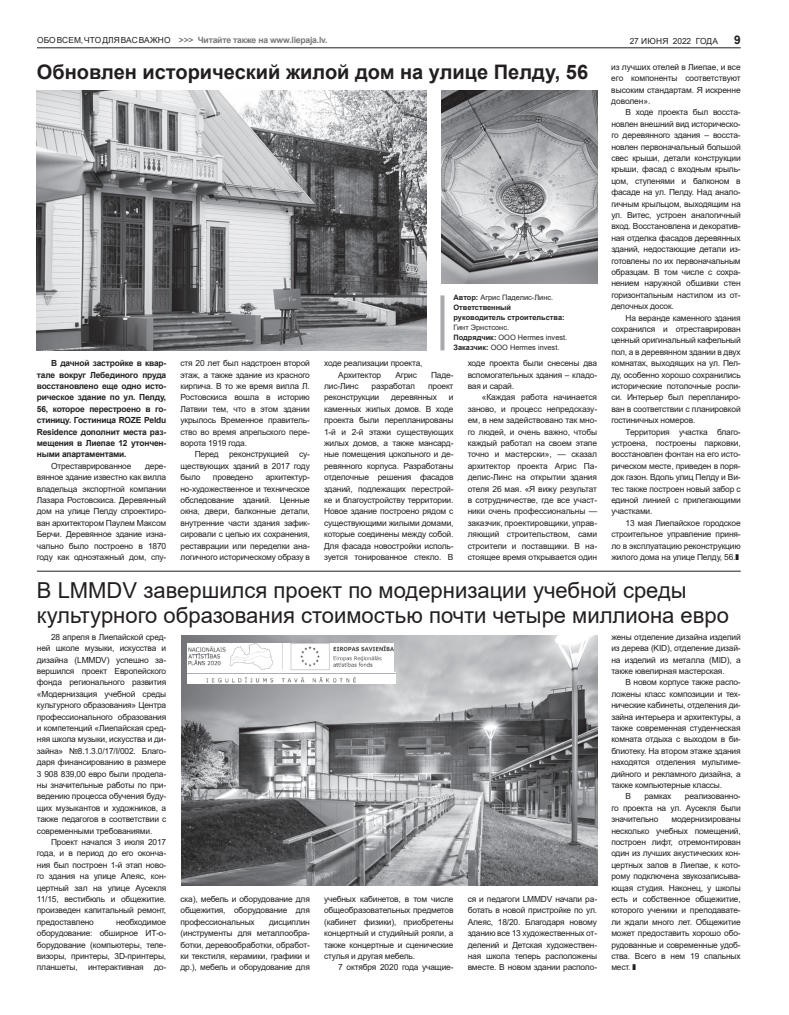
<style>
.page{position:relative;width:789px;height:1015px;background:#fff}
.page>*{position:absolute;margin:0;border:0;box-sizing:border-box;transform-origin:0 0}
.t1{font:22px/25px "Arial";color:#231f20}
.t2{font:700 20px "Arial";color:#231f20}
.t3{font:700 11.9px "Arial";color:#231f20}
.t4{font:700 8.6px "Arial";letter-spacing:-.025em;color:#76787b}
.t5{font:8.4px/11.4px "Arial";letter-spacing:-.02em;color:#231f20;text-align:justify}
.t6{font:700 8.4px/11.4px "Arial";letter-spacing:-.02em;color:#231f20;text-align:justify}
.t7{font:7.4px/10px "Arial";color:#231f20}
.t8{font:700 7.4px/10px "Arial";color:#231f20}
.s1{font-weight:400;font-size:8.4px;color:#231f20}
.s2{font-weight:400}
.s3{font-weight:700}
.s4{font-family:"Zapf Ding"}
</style>
<div class="page">
<hr style="left:37px;top:48px;width:703px;height:1px;background:#231f20">
<img style="left:181px;top:635px;width:415px;height:250px">
<img style="left:187px;top:644px;width:206px;height:28px">
<img style="left:187px;top:672px;width:208px;height:11px">
<img style="left:37px;top:90px;width:389px;height:260px">
<img style="left:441px;top:90px;width:155px;height:193px">
<svg style="left:440px;top:295px;width:4px;height:55px"></svg>
<hr style="left:37px;top:571px;width:703px;height:1px;background:#231f20">
<p class="t4" style="left:37px;top:34px;width:292px"><span class="s1">ОБО ВСЕМ, ЧТО ДЛЯ ВАС ВАЖНО</span> &gt;&gt;&gt; Читайте также на www.liepaja.lv.</p>
<p class="t5" style="left:629px;top:35px;width:90px">27 ИЮНЯ 2022 ГОДА</p>
<h3 class="t3" style="left:733px;top:32px;width:8px">9</h3>
<h2 class="t2" style="left:37px;top:58px;width:552px">Обновлен исторический жилой дом на улице Пелду, 56</h2>
<p class="t6" style="left:37px;top:358px;width:131px;text-indent:14px">В дачной застройке в квар&shy;тале вокруг Лебединого пруда восстановлено еще одно исто&shy;рическое здание по ул. Пелду, 56, которое перестроено в го&shy;стиницу. Гостиница ROZE Peldu Residence дополнит места раз&shy;мещения в Лиепае 12 утончен&shy;ными апартаментами.</p>
<p class="t5" style="left:51px;top:460px;width:82px">Отреставрированное</p>
<p class="t5" style="left:37px;top:460px;width:131px;text-indent:108px">дере&shy;вянное здание известно как вилла владельца экспортной компании Лазара Ростовскиса. Деревянный дом на улице Пелду спроектиро&shy;ван архитектором Паулем Максом Берчи. Деревянное здание изна&shy;чально было построено в 1870 году как одноэтажный дом, спу-</p>
<p class="t5" style="left:180px;top:357px;width:131px">стя 20 лет был надстроен второй этаж, а также здание из красного кирпича. В то же время вилла Л.<br>Ростовскиса вошла в историю Латвии тем, что в этом здании укрылось Временное правитель&shy;ство во время апрельского пере&shy;ворота 1919 года.</p>
<p class="t5" style="left:180px;top:449px;width:131px;text-indent:14px">Перед реконструкцией су&shy;ществующих зданий в 2017 году было</p>
<p class="t5" style="left:180px;top:471px;width:131px;text-indent:85px">архитектур&shy;но-художественное и техническое обследование зданий. Ценные окна, двери, балконные детали, внутренние части здания зафик&shy;сировали с целью их сохранения, реставрации или переделки ана&shy;логичного историческому образу в</p>
<p class="t5" style="left:213px;top:471px;width:42px">проведено</p>
<p class="t8" style="left:453px;top:293px;width:112px">Автор: <span class="s2">Агрис Паделис-Линс.<br></span>Ответственный руководитель строительства:</p>
<p class="t7" style="left:453px;top:323px;width:115px">Гинт Эрнстсонс.<br><span class="s3">Подрядчик:</span> ООО Hermes invest.<br><span class="s3">Заказчик:</span> ООО Hermes invest.</p>
<p class="t5" style="left:338px;top:357px;width:86px;text-indent:-14px">ходе реализации проекта,<br>Архитектор</p>
<p class="t5" style="left:395px;top:369px;width:23px">Агрис</p>
<p class="t5" style="left:431px;top:369px;width:24px">Паде-</p>
<p class="t5" style="left:324px;top:380px;width:36px">лис-Линс</p>
<p class="t5" style="left:371px;top:380px;width:45px">разработал</p>
<p class="t5" style="left:428px;top:380px;width:27px">проект</p>
<p class="t5" style="left:324px;top:392px;width:57px">реконструкции</p>
<p class="t5" style="left:391px;top:392px;width:47px">деревянных</p>
<p class="t5" style="left:324px;top:392px;width:131px;text-indent:125px">и каменных жилых домов. В ходе проекта были перепланированы 1-й и 2-й этажи существующих жилых домов, а также мансард&shy;ные помещения цокольного и де&shy;ревянного корпуса. Разработаны отделочные решения фасадов зданий, подлежащих перестрой&shy;ке и благоустройству территории.<br>Новое здание построено рядом с существующими жилыми домами, которые соединены между собой.<br>Для фасада новостройки исполь&shy;зуется тонированное стекло. В</p>
<p class="t5" style="left:467px;top:357px;width:131px">ходе проекта были снесены два вспомогательных здания – кладо&shy;вая и сарай.</p>
<p class="t5" style="left:467px;top:392px;width:131px;text-indent:14px">«Каждая работа начинается заново, и процесс непредсказу&shy;ем, в нем задействовано так мно&shy;го людей, и очень важно, чтобы каждый работал на своем этапе точно и мастерски», — сказал архитектор проекта Агрис Па&shy;делис-Линс на открытии здания отеля 26 мая. «Я вижу результат в сотрудничестве, где все участ&shy;ники очень профессиональны — заказчик, проектировщики, управ&shy;ляющий строительством, сами строители и поставщики. В на&shy;стоящее время открывается один</p>
<p class="t5" style="left:611px;top:61px;width:131px">из лучших отелей в Лиепае, и все его компоненты соответствуют высоким стандартам. Я искренне доволен».</p>
<p class="t5" style="left:611px;top:107px;width:131px;text-indent:14px">В ходе проекта был восста&shy;новлен внешний вид историческо&shy;го деревянного здания – восста&shy;новлен первоначальный большой свес крыши, детали конструкции крыши, фасад с входным крыль&shy;цом, ступенями и балконом в фасаде на ул. Пелду. Над анало&shy;гичным крыльцом, выходящим на ул. Витес, устроен аналогичный вход. Восстановлена и декоратив&shy;ная отделка фасадов деревянных зданий, недостающие детали из&shy;готовлены по их первоначальным образцам. В том числе с сохра&shy;нением наружной обшивки стен горизонтальным настилом из от&shy;делочных досок.</p>
<p class="t5" style="left:611px;top:312px;width:131px;text-indent:14px">На веранде каменного здания сохранился и отреставрирован ценный оригинальный кафельный пол, а в деревянном здании в двух комнатах, выходящих на ул. Пел&shy;ду, особенно хорошо сохранились исторические потолочные роспи&shy;си. Интерьер был перепланиро&shy;ван в соответствии с планировкой гостиничных номеров.</p>
<p class="t5" style="left:611px;top:426px;width:131px;text-indent:14px">Территория участка благо&shy;устроена, построены парковки, восстановлен фонтан на его исто&shy;рическом месте, приведен в поря&shy;док газон. Вдоль улиц Пелду и Ви&shy;тес также построен новый забор с единой линией с прилегающими участками.</p>
<p class="t5" style="left:611px;top:517px;width:131px;text-indent:14px">13 мая Лиепайское городское строительное управление приня&shy;ло в эксплуатацию реконструкцию жилого дома на улице Пелду, 56.<span class="s4">z</span></p>
<h1 class="t1" style="left:37px;top:578px;width:693px">В LMMDV завершился проект по модернизации учебной среды культурного образования стоимостью почти четыре миллиона евро</h1>
<p class="t5" style="left:37px;top:631px;width:131px;text-indent:14px">28 апреля в Лиепайской сред&shy;ней школе музыки, искусства и дизайна (LMMDV) успешно за&shy;вершился проект Европейского фонда регионального развития «Модернизация учебной среды культурного образования» Центра профессионального образования и компетенций «Лиепайская сред&shy;няя школа музыки, искусства и ди&shy;зайна» №8.1.3.0/17/I/002. Благо&shy;даря финансированию в размере 3 908 839,00 евро были продела&shy;ны значительные работы по при&shy;ведению процесса обучения буду&shy;щих музыкантов и художников, а также педагогов в соответствии с современными требованиями.</p>
<p class="t5" style="left:37px;top:836px;width:131px;text-indent:14px">Проект начался 3 июля 2017 года, и в период до его оконча&shy;ния был построен 1-й этап ново&shy;го здания на улице Алеяс, кон&shy;цертный зал на улице Аусекля 11/15, вестибюль и общежитие. произведен капитальный ремонт, предоставлено</p>
<p class="t5" style="left:37px;top:916px;width:131px;text-indent:79px">необходимое оборудование: обширное ИТ-о&shy;борудование (компьютеры, теле&shy;визоры, принтеры, 3D-принтеры, планшеты, интерактивная до-</p>
<p class="t5" style="left:180px;top:893px;width:131px">ска), мебель и оборудование для общежития, оборудование для профессиональных</p>
<p class="t5" style="left:180px;top:916px;width:131px;text-indent:89px">дисциплин (инструменты для металлообра&shy;ботки, деревообработки, обработ&shy;ки текстиля, керамики, графики и др.), мебель и оборудование для</p>
<p class="t5" style="left:324px;top:893px;width:131px">учебных кабинетов, в том числе общеобразовательных предметов (кабинет физики), приобретены концертный и студийный рояли, а также концертные и сценические стулья и другая мебель.</p>
<p class="t5" style="left:338px;top:962px;width:117px">7 октября 2020 года учащие-</p>
<p class="t5" style="left:467px;top:893px;width:131px">ся и педагоги LMMDV начали ра&shy;ботать в новой пристройке по ул.<br>Алеяс, 18/20. Благодаря новому зданию все 13 художественных от&shy;делений и Детская художествен&shy;ная школа теперь расположены вместе. В новом здании располо-</p>
<p class="t5" style="left:611px;top:631px;width:131px">жены отделение дизайна изделий из дерева (KID), отделение дизай&shy;на изделий из металла (MID), а также ювелирная мастерская.</p>
<p class="t5" style="left:625px;top:677px;width:117px">В новом корпусе также распо-</p>
<p class="t5" style="left:611px;top:688px;width:131px">ложены класс композиции и тех-</p>
<p class="t5" style="left:611px;top:699px;width:131px">нические кабинеты, отделения ди-</p>
<p class="t5" style="left:611px;top:711px;width:131px">зайна интерьера и архитектуры, а</p>
<p class="t5" style="left:611px;top:722px;width:131px">также современная студенческая</p>
<p class="t5" style="left:611px;top:734px;width:131px">комната отдыха с выходом в би-</p>
<p class="t5" style="left:611px;top:745px;width:131px">блиотеку. На втором этаже здания</p>
<p class="t5" style="left:611px;top:756px;width:131px">находятся отделения мультиме-</p>
<p class="t5" style="left:611px;top:768px;width:131px">дийного и рекламного дизайна, а</p>
<p class="t5" style="left:611px;top:779px;width:112px">также компьютерные классы.</p>
<p class="t5" style="left:625px;top:791px;width:7px">В</p>
<p class="t5" style="left:644px;top:791px;width:29px">рамках</p>
<p class="t5" style="left:611px;top:791px;width:131px;text-indent:73px">реализованно&shy;го проекта на ул. Аусекля были значительно</p>
<p class="t5" style="left:611px;top:813px;width:131px;text-indent:60px">модернизированы несколько учебных помещений, построен лифт, отремонтирован один из лучших акустических кон&shy;цертных залов в Лиепае, к кото&shy;рому подключена звукозаписыва&shy;ющая студия. Наконец, у школы есть и собственное общежитие, которого ученики и преподавате&shy;ли ждали много лет. Общежитие может предоставить хорошо обо&shy;рудованные и современные удоб&shy;ства. Всего в нем 19 спальных мест. <span class="s4">z</span></p>
</div>
